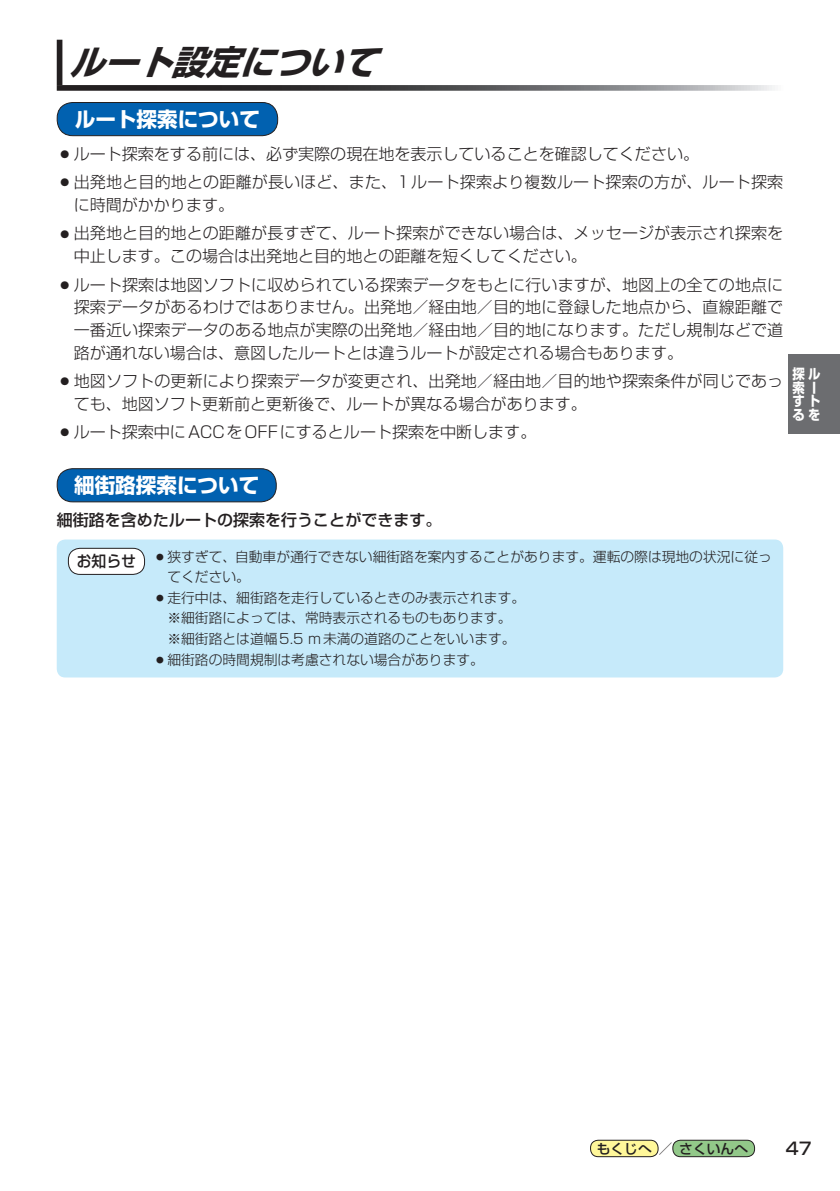
<style>
.page{position:relative;width:840px;height:1191px;background:#fff}
.page>*{position:absolute;margin:0;border:0;box-sizing:border-box;transform-origin:0 0}
.t1{font:italic 700 34px "Shin Go Pro";color:#231f20}
.t2{font:700 20.6px "Shin Go Pro";color:#fff}
.t3{font:500 17px "Shin Go Pro";color:#231f20}
.t4{font:300 16px/22.6px "Shin Go Pro";color:#231f20}
.t5{font:500 16px "Shin Go Pro";color:#231f20}
.t6{font:500 15.6px "Shin Go Pro";color:#231f20;scale:.95 1}
.t7{font:300 13.8px/20.6px "Shin Go Pro";color:#231f20}
.t8{font:500 13.8px "Shin Go Pro";color:#231f20}
.t9{font:700 13.8px/13.8px "Shin Go Pro";color:#fff;scale:.9 1}
.s1{font-size:14.2px}
</style>
<div class="page">
<div style="left:788px;top:354px;width:51px;height:80px;background:#6c6d70"></div>
<div style="left:590px;top:1140px;width:67px;height:16px;background:#fff79a;border-radius:8px"></div>
<div style="left:590px;top:1140px;width:68px;height:17px;border:1px solid #231f20;border-radius:8px"></div>
<div style="left:672px;top:1140px;width:82px;height:16px;background:#92c889;border-radius:8px"></div>
<div style="left:672px;top:1140px;width:82px;height:17px;border:1px solid #231f20;border-radius:8px"></div>
<div style="left:57px;top:40px;width:5px;height:45px;background:#231f20"></div>
<svg style="left:57px;top:85px;width:718px;height:6px;background:#616162"></svg>
<div style="left:57px;top:102px;width:220px;height:34px;background:#0161b0;border-radius:16px"></div>
<div style="left:57px;top:102px;width:221px;height:34px;border:1px solid #231f20;border-radius:16px"></div>
<div style="left:57px;top:469px;width:219px;height:33px;background:#0161b0;border-radius:16px"></div>
<div style="left:57px;top:468px;width:219px;height:34px;border:1px solid #231f20;border-radius:16px"></div>
<div style="left:57px;top:539px;width:725px;height:138px;background:#c6eafa;border-radius:9px"></div>
<div style="left:68px;top:548px;width:76px;height:26px;background:#fff;border-radius:12px"></div>
<div style="left:68px;top:548px;width:77px;height:26px;border:1px solid #231f20;border-radius:12px"></div>
<h1 class="t1" style="left:69px;top:35px;width:325px">ルート設定について</h1>
<p class="t2" style="left:75px;top:103px;width:186px">ルート探索について</p>
<p class="t4" style="left:57px;top:141px;width:643px">○ルート探索をする前には、必ず実際の現在地を表示していることを確認してください。</p>
<p class="t4" style="left:74px;top:169px;width:710px;text-indent:-17px">○出発地と目的地との距離が長いほど、また、1ルート探索より複数ルート探索の方が、ルート探索に時間がかかります。</p>
<p class="t4" style="left:74px;top:220px;width:710px;text-indent:-17px">○出発地と目的地との距離が長すぎて、ルート探索ができない場合は、メッセージが表示され探索を中止します。この場合は出発地と目的地との距離を短くしてください。</p>
<p class="t4" style="left:74px;top:271px;width:710px;text-align:justify;text-indent:-17px">○ルート探索は地図ソフトに収められている探索データをもとに行いますが、地図上の全ての地点に探索データがあるわけではありません。出発地／経由地／目的地に登録した地点から、直線距離で一番近い探索データのある地点が実際の出発地／経由地／目的地になります。ただし規制などで道路が通れない場合は、意図したルートとは違うルートが設定される場合もあります。</p>
<p class="t4" style="left:74px;top:367px;width:710px;text-indent:-17px">○地図ソフトの更新により探索データが変更され、出発地／経由地／目的地や探索条件が同じであっても、地図ソフト更新前と更新後で、ルートが異なる場合があります。</p>
<p class="t4" style="left:57px;top:419px;width:481px">○ルート探索中にACCをOFFにするとルート探索を中断します。</p>
<p class="t9" style="left:792px;top:365px;width:32px">探ル索ーすトるを</p>
<p class="t2" style="left:74px;top:469px;width:186px">細街路探索について</p>
<p class="t5" style="left:57px;top:507px;width:386px">細街路を含めたルートの探索を行うことができます。</p>
<p class="t7" style="left:167px;top:544px;width:605px;text-indent:-14px">○狭すぎて、自動車が通行できない細街路を案内することがあります。運転の際は現地の状況に従ってください。</p>
<p class="t7" style="left:153px;top:585px;width:373px;text-align:center">○走行中は、細街路を走行しているときのみ表示されます。※細街路によっては、常時表示されるものもあります。<br>※細街路とは道幅5.5 m未満の道路のことをいいます。</p>
<p class="t7" style="left:153px;top:647px;width:332px">○細街路の時間規制は考慮されない場合があります。</p>
<p class="t6" style="left:77px;top:548px;width:64px">お知らせ</p>
<p class="t8" style="left:596px;top:1137px;width:153px">もくじへ<span class="s1">／</span>さくいんへ</p>
<p class="t3" style="left:785px;top:1134px;width:27px">47</p>
</div>
